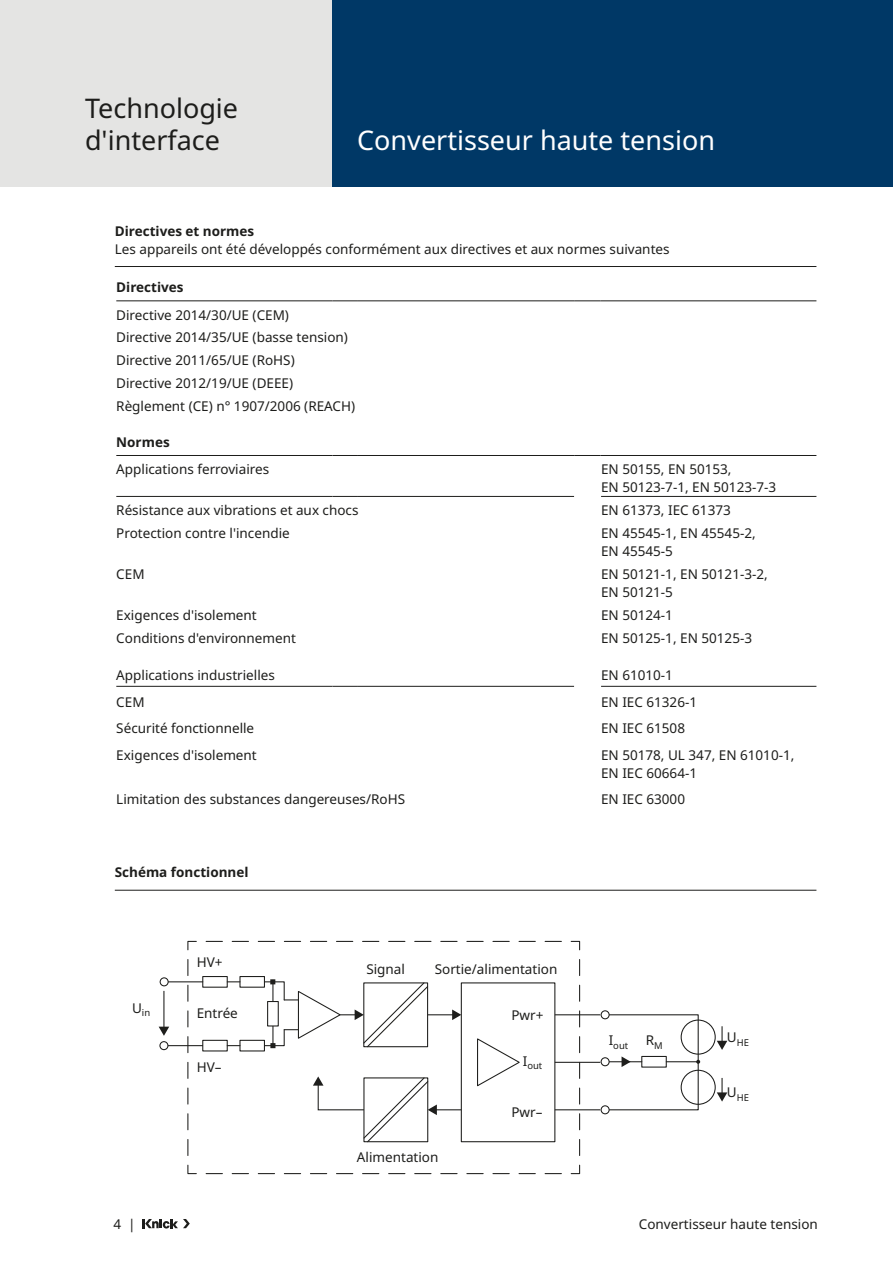
<style>
.page{position:relative;width:893px;height:1263px;background:#fff}
.page>*{position:absolute;margin:0;border:0;box-sizing:border-box;transform-origin:0 0}
.Produktbereiche{font:27px "Noto Sans";color:#fff}
.Headline_Produkt{font:27px/32.4px "Noto Sans";color:#1d1d1b}
.Tabelle{font:13.5px/18px "Noto Sans";color:#1d1d1b}
.Tabelle_Headline{font:13.5px/18px "Noto Sans";color:#1d1d1b}
.Text{font:13.5px "Noto Sans";color:#1d1d1b}
.Tabelle_Headline-2{font:700 13.5px "Noto Sans";color:#1d1d1b}
.Zwischenüberschrift{font:700 13.5px "Noto Sans";color:#1d1d1b}
.Text-2{font:9.45px "Noto Sans";color:#1d1d1b}
.s1{font-weight:700}
</style>
<div class="page">
<div style="left:461px;top:982px;width:94px;height:160px;border:1px solid #1e1e1c"></div>
<svg style="left:206px;top:1164px;width:375px;height:11px"></svg>
<svg style="left:570px;top:940px;width:11px;height:215px"></svg>
<svg style="left:187px;top:940px;width:374px;height:11px"></svg>
<svg style="left:187px;top:959px;width:10px;height:216px"></svg>
<div style="left:239px;top:976px;width:26px;height:12px;border:1px solid #1e1e1c"></div>
<div style="left:239px;top:1040px;width:26px;height:11px;border:1px solid #1e1e1c"></div>
<hr style="left:164px;top:981px;width:39px;height:1px;background:#1e1e1c">
<svg style="left:160px;top:977px;width:9px;height:9px"></svg>
<svg style="left:477px;top:1038px;width:43px;height:49px"></svg>
<div style="left:681px;top:1019px;width:35px;height:36px;border:1px solid #1e1e1c;border-radius:50%"></div>
<div style="left:681px;top:1070px;width:35px;height:35px;border:1px solid #1e1e1c;border-radius:50%"></div>
<svg style="left:601px;top:1010px;width:99px;height:104px"></svg>
<div style="left:202px;top:1040px;width:26px;height:11px;border:1px solid #1e1e1c"></div>
<div style="left:202px;top:976px;width:26px;height:12px;border:1px solid #1e1e1c"></div>
<svg style="left:227px;top:981px;width:13px;height:1px"></svg>
<svg style="left:227px;top:1045px;width:13px;height:1px"></svg>
<hr style="left:163px;top:991px;width:1px;height:37px;background:#1e1e1c">
<svg style="left:717px;top:1026px;width:10px;height:24px"></svg>
<svg style="left:717px;top:1078px;width:10px;height:23px"></svg>
<svg style="left:313px;top:1076px;width:148px;height:67px"></svg>
<svg style="left:263px;top:979px;width:198px;height:69px"></svg>
<hr style="left:555px;top:1014px;width:45px;height:1px;background:#1e1e1c">
<hr style="left:555px;top:1109px;width:45px;height:1px;background:#1e1e1c">
<hr style="left:555px;top:1062px;width:45px;height:1px;background:#1e1e1c">
<hr style="left:164px;top:1045px;width:39px;height:1px;background:#1e1e1c">
<svg style="left:159px;top:1027px;width:10px;height:23px"></svg>
<div style="left:332px;top:0;width:561px;height:187px;background:#003866"></div>
<svg style="left:143px;top:1219px;width:47px;height:9px"></svg>
<div style="left:0;top:0;width:332px;height:187px;background:#e4e4e3"></div>
<hr style="left:115px;top:890px;width:701px;height:1px;background:#1d1d1b">
<hr style="left:115px;top:266px;width:701px;height:1px;background:#1d1d1b">
<hr style="left:116px;top:496px;width:216px;height:1px;background:#1d1d1b">
<svg style="left:332px;top:496px;width:26px;height:1px"></svg>
<hr style="left:358px;top:496px;width:216px;height:1px;background:#1d1d1b">
<hr style="left:601px;top:496px;width:215px;height:1px;background:#1d1d1b">
<hr style="left:116px;top:686px;width:216px;height:1px;background:#1d1d1b">
<svg style="left:332px;top:686px;width:26px;height:1px"></svg>
<hr style="left:358px;top:686px;width:216px;height:1px;background:#1d1d1b">
<hr style="left:601px;top:686px;width:215px;height:1px;background:#1d1d1b">
<hr style="left:116px;top:301px;width:216px;height:1px;background:#1d1d1b">
<svg style="left:332px;top:301px;width:26px;height:1px"></svg>
<hr style="left:358px;top:301px;width:217px;height:1px;background:#1d1d1b">
<svg style="left:575px;top:301px;width:25px;height:1px"></svg>
<hr style="left:600px;top:301px;width:216px;height:1px;background:#1d1d1b">
<hr style="left:116px;top:455px;width:216px;height:1px;background:#1d1d1b">
<svg style="left:332px;top:455px;width:26px;height:1px"></svg>
<hr style="left:358px;top:455px;width:217px;height:1px;background:#1d1d1b">
<svg style="left:575px;top:455px;width:25px;height:1px"></svg>
<hr style="left:600px;top:455px;width:216px;height:1px;background:#1d1d1b">
<p class="Headline_Produkt" style="left:85px;top:92px;width:155px">Technologie d'interface</p>
<p class="Produktbereiche" style="left:357px;top:121px;width:359px">Convertisseur haute tension</p>
<p class="Tabelle_Headline" style="left:115px;top:222px;width:556px"><span class="s1">Directives et normes<br></span>Les appareils ont été développés conformément aux directives et aux normes suivantes</p>
<p class="Zwischenüberschrift" style="left:116px;top:278px;width:69px">Directives</p>
<p class="Tabelle" style="left:116px;top:306px;width:174px">Directive 2014/30/UE (CEM)</p>
<p class="Tabelle" style="left:116px;top:329px;width:233px">Directive 2014/35/UE (basse tension)</p>
<p class="Tabelle" style="left:116px;top:352px;width:180px">Directive 2011/65/UE (RoHS)</p>
<p class="Tabelle" style="left:116px;top:375px;width:178px">Directive 2012/19/UE (DEEE)</p>
<p class="Tabelle" style="left:116px;top:398px;width:240px">Règlement (CE) n° 1907/2006 (REACH)</p>
<p class="Zwischenüberschrift" style="left:116px;top:432px;width:55px">Normes</p>
<p class="Tabelle" style="left:116px;top:461px;width:154px">Applications ferroviaires</p>
<p class="Tabelle" style="left:601px;top:461px;width:177px">EN 50155, EN 50153,<br>EN 50123-7-1, EN 50123-7-3</p>
<p class="Tabelle" style="left:116px;top:501px;width:244px">Résistance aux vibrations et aux chocs</p>
<p class="Tabelle" style="left:601px;top:501px;width:131px">EN 61373, IEC 61373</p>
<p class="Tabelle" style="left:116px;top:524px;width:175px">Protection contre l'incendie</p>
<p class="Tabelle" style="left:601px;top:524px;width:156px">EN 45545-1, EN 45545-2,<br>EN 45545-5</p>
<p class="Tabelle" style="left:116px;top:565px;width:30px">CEM</p>
<p class="Tabelle" style="left:601px;top:565px;width:168px">EN 50121-1, EN 50121-3-2,<br>EN 50121-5</p>
<p class="Tabelle" style="left:116px;top:606px;width:142px">Exigences d'isolement</p>
<p class="Tabelle" style="left:601px;top:606px;width:73px">EN 50124-1</p>
<p class="Tabelle" style="left:116px;top:629px;width:181px">Conditions d'environnement</p>
<p class="Tabelle" style="left:601px;top:629px;width:153px">EN 50125-1, EN 50125-3</p>
<p class="Tabelle" style="left:116px;top:667px;width:160px">Applications industrielles</p>
<p class="Tabelle" style="left:601px;top:667px;width:73px">EN 61010-1</p>
<p class="Tabelle" style="left:116px;top:693px;width:30px">CEM</p>
<p class="Tabelle" style="left:601px;top:693px;width:98px">EN IEC 61326-1</p>
<p class="Tabelle" style="left:116px;top:720px;width:139px">Sécurité fonctionnelle</p>
<p class="Tabelle" style="left:601px;top:720px;width:86px">EN IEC 61508</p>
<p class="Tabelle" style="left:116px;top:746px;width:142px">Exigences d'isolement</p>
<p class="Tabelle" style="left:601px;top:746px;width:195px">EN 50178, UL 347, EN 61010-1,<br>EN IEC 60664-1</p>
<p class="Tabelle" style="left:116px;top:790px;width:290px">Limitation des substances dangereuses/RoHS</p>
<p class="Tabelle" style="left:601px;top:790px;width:86px">EN IEC 63000</p>
<p class="Tabelle_Headline-2" style="left:115px;top:863px;width:135px">Schéma fonctionnel</p>
<p class="Text-2" style="left:132px;top:1006px;width:20px"><sup>U</sup>in</p>
<p class="Text" style="left:197px;top:952px;width:27px">HV+</p>
<p class="Text" style="left:197px;top:1003px;width:43px">Entrée</p>
<p class="Text" style="left:197px;top:1058px;width:26px">HV–</p>
<p class="Text" style="left:366px;top:960px;width:40px">Signal</p>
<p class="Text" style="left:435px;top:959px;width:124px">Sortie/alimentation</p>
<p class="Text" style="left:511px;top:1006px;width:34px">Pwr+</p>
<p class="Text-2" style="left:523px;top:1059px;width:21px"><sup>I</sup>out</p>
<p class="Text" style="left:511px;top:1102px;width:33px">Pwr–</p>
<p class="Text" style="left:357px;top:1147px;width:83px">Alimentation</p>
<p class="Text-2" style="left:609px;top:1038px;width:21px"><sup>I</sup>out</p>
<p class="Text" style="left:646px;top:1031px;width:18px">R<sub>M</sub></p>
<p class="Text-2" style="left:727px;top:1035px;width:24px"><sup>U</sup>HE</p>
<p class="Text-2" style="left:727px;top:1090px;width:24px"><sup>U</sup>HE</p>
<p class="Tabelle_Headline" style="left:113px;top:1215px;width:24px">4 |</p>
<p class="Tabelle_Headline" style="left:639px;top:1215px;width:180px">Convertisseur haute tension</p>
</div>
